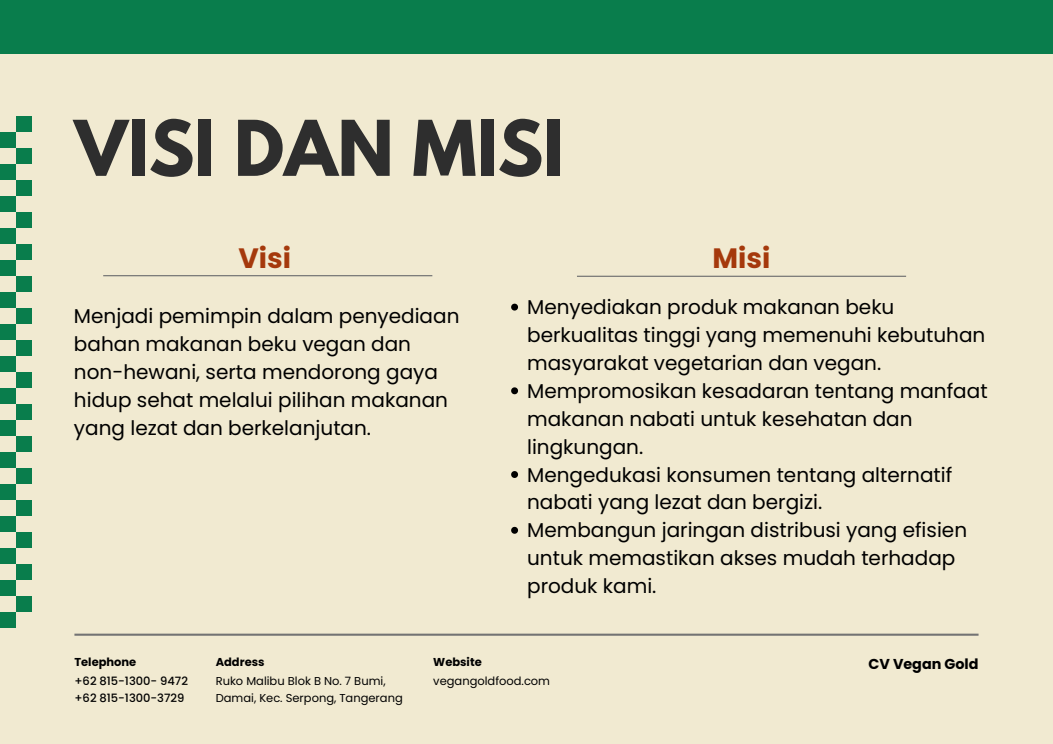
<style>
.page{position:relative;width:1053px;height:744px;background:#fff}
.page>*{position:absolute;margin:0;border:0;box-sizing:border-box;transform-origin:0 0}
.t1{font:700 68px "League Spartan";color:#2e2e2e}
.t2{font:700 28px "Poppins";color:#a5390c}
.t3{font:20px/27.9px "Poppins";color:#000}
.t4{font:700 14.36px "Poppins";color:#000}
.t5{font:11.48px/17.7px "Poppins";color:#000}
.t6{font:500 11.48px/17.7px "Poppins";color:#000}
.t7{font:700 11.48px "Poppins";color:#000}
</style>
<div class="page">
<div style="left:0;top:0;width:1052px;height:744px;background:#f1ead1"></div>
<hr style="left:74px;top:634px;width:904px;height:2px;background:#737373">
<div style="left:0;top:0;width:1052px;height:53px;background:#097d4c"></div>
<hr style="left:103px;top:275px;width:329px;height:1px;background:#737373">
<hr style="left:577px;top:276px;width:329px;height:1px;background:#737373">
<svg style="left:511px;top:304px;width:7px;height:7px"></svg>
<svg style="left:511px;top:387px;width:7px;height:7px"></svg>
<svg style="left:511px;top:471px;width:7px;height:7px"></svg>
<svg style="left:511px;top:527px;width:7px;height:7px"></svg>
<div style="left:0;top:612px;width:16px;height:16px;background:#097d4c"></div>
<div style="left:16px;top:596px;width:16px;height:16px;background:#097d4c"></div>
<div style="left:0;top:580px;width:16px;height:16px;background:#097d4c"></div>
<div style="left:16px;top:564px;width:16px;height:16px;background:#097d4c"></div>
<div style="left:0;top:548px;width:16px;height:16px;background:#097d4c"></div>
<div style="left:16px;top:532px;width:16px;height:16px;background:#097d4c"></div>
<div style="left:0;top:516px;width:16px;height:16px;background:#097d4c"></div>
<div style="left:16px;top:500px;width:16px;height:16px;background:#097d4c"></div>
<div style="left:0;top:484px;width:16px;height:16px;background:#097d4c"></div>
<div style="left:16px;top:468px;width:16px;height:16px;background:#097d4c"></div>
<div style="left:0;top:452px;width:16px;height:16px;background:#097d4c"></div>
<div style="left:16px;top:436px;width:16px;height:16px;background:#097d4c"></div>
<div style="left:0;top:420px;width:16px;height:16px;background:#097d4c"></div>
<div style="left:16px;top:404px;width:16px;height:16px;background:#097d4c"></div>
<div style="left:0;top:388px;width:16px;height:16px;background:#097d4c"></div>
<div style="left:16px;top:372px;width:16px;height:16px;background:#097d4c"></div>
<div style="left:0;top:356px;width:16px;height:16px;background:#097d4c"></div>
<div style="left:16px;top:340px;width:16px;height:16px;background:#097d4c"></div>
<div style="left:0;top:324px;width:16px;height:16px;background:#097d4c"></div>
<div style="left:16px;top:308px;width:16px;height:16px;background:#097d4c"></div>
<div style="left:0;top:292px;width:16px;height:16px;background:#097d4c"></div>
<div style="left:16px;top:276px;width:16px;height:16px;background:#097d4c"></div>
<div style="left:0;top:260px;width:16px;height:16px;background:#097d4c"></div>
<div style="left:16px;top:244px;width:16px;height:16px;background:#097d4c"></div>
<div style="left:0;top:228px;width:16px;height:16px;background:#097d4c"></div>
<div style="left:16px;top:212px;width:16px;height:16px;background:#097d4c"></div>
<div style="left:0;top:196px;width:16px;height:16px;background:#097d4c"></div>
<div style="left:16px;top:180px;width:16px;height:16px;background:#097d4c"></div>
<div style="left:0;top:164px;width:16px;height:16px;background:#097d4c"></div>
<div style="left:16px;top:148px;width:16px;height:16px;background:#097d4c"></div>
<div style="left:0;top:132px;width:16px;height:16px;background:#097d4c"></div>
<div style="left:16px;top:116px;width:16px;height:16px;background:#097d4c"></div>
<h1 class="t1" style="left:74px;top:115px;width:491px">VISI DAN MISI</h1>
<h2 class="t2" style="left:238px;top:239px;width:54px">Visi</h2>
<h2 class="t2" style="left:712px;top:239px;width:59px">Misi</h2>
<h3 class="t3" style="left:74px;top:302px;width:387px">Menjadi pemimpin dalam penyediaan bahan makanan beku vegan dan non-hewani, serta mendorong gaya hidup sehat melalui pilihan makanan yang lezat dan berkelanjutan.</h3>
<p class="t3" style="left:527px;top:293px;width:459px">Menyediakan produk makanan beku berkualitas tinggi yang memenuhi kebutuhan masyarakat vegetarian dan vegan.</p>
<p class="t3" style="left:527px;top:377px;width:462px">Mempromosikan kesadaran tentang manfaat makanan nabati untuk kesehatan dan lingkungan.</p>
<p class="t3" style="left:527px;top:461px;width:427px">Mengedukasi konsumen tentang alternatif nabati yang lezat dan bergizi.</p>
<p class="t3" style="left:527px;top:516px;width:441px">Membangun jaringan distribusi yang efisien untuk memastikan akses mudah terhadap produk kami.</p>
<h5 class="t7" style="left:74px;top:654px;width:63px">Telephone</h5>
<h5 class="t6" style="left:74px;top:672px;width:115px">+62 815-1300- 9472 +62 815-1300-3729</h5>
<p class="t7" style="left:216px;top:654px;width:50px">Address</p>
<p class="t7" style="left:433px;top:654px;width:50px">Website</p>
<h4 class="t4" style="left:868px;top:654px;width:111px">CV Vegan Gold</h4>
<h5 class="t5" style="left:216px;top:672px;width:188px">Ruko Malibu Blok B No. 7 Bumi,<br>Damai, Kec. Serpong, Tangerang</h5>
<h5 class="t5" style="left:433px;top:672px;width:118px">vegangoldfood.com</h5>
</div>
